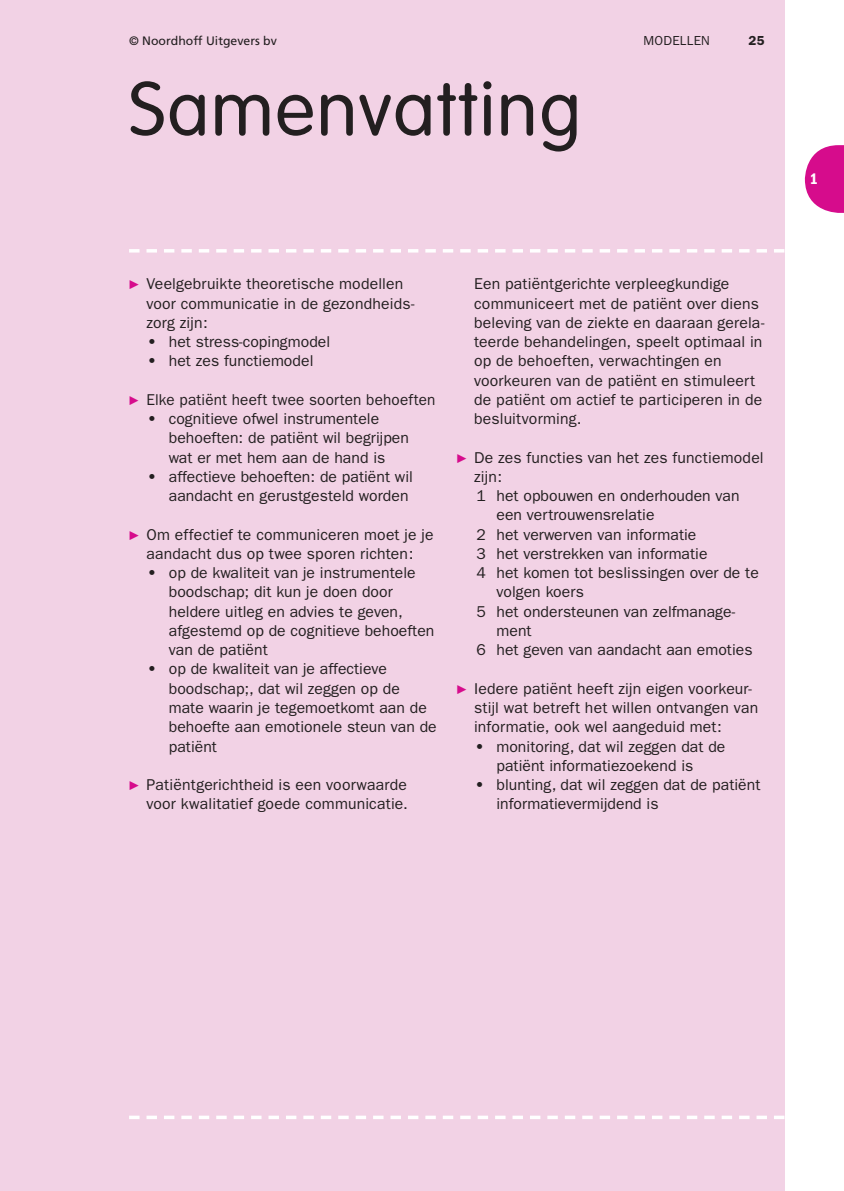
<style>
.page{position:relative;width:844px;height:1191px;background:#fff}
.page>*{position:absolute;margin:0;border:0;box-sizing:border-box;transform-origin:0 0}
.t1{font:300 75.25px "VAG Rounded";letter-spacing:.025em;color:#231f20}
.t2{font:15.75px/19.2px "Franklin Gothic";letter-spacing:.005em;color:#231f20}
.t3{font:600 condensed 15.75px "Franklin Gothic";color:#fff}
.t4{font:13.12px "Franklin Gothic";letter-spacing:.02em;color:#231f20}
.t5{font:600 13.12px "Franklin Gothic";color:#231f20}
.t6{font:12.25px "Frutiger";color:#231f20}
.s1{font-family:"Mathematical Pi Six";font-size:12.25px;color:#d60c8c}
.s2{font-family:"Utopia"}
</style>
<div class="page">
<div style="left:0;top:0;width:784px;height:1191px;background:#f2d2e5"></div>
<svg style="left:129px;top:249px;width:655px;height:3px"></svg>
<svg style="left:129px;top:1115px;width:655px;height:4px"></svg>
<svg style="left:804px;top:145px;width:39px;height:68px"></svg>
<p class="t6" style="left:129px;top:35px;width:149px">© Noordhoff Uitgevers bv</p>
<p class="t4" style="left:643px;top:36px;width:68px">MODELLEN</p>
<p class="t5" style="left:748px;top:36px;width:18px">25</p>
<h1 class="t1" style="left:129px;top:77px;width:453px">Samenvatting</h1>
<p class="t2" style="left:146px;top:276px;width:269px;text-indent:-17px"><span class="s1">-</span> Veelgebruikte theoretische modellen voor communicatie in de gezondheids&shy;zorg zijn:</p>
<p class="t2" style="left:149px;top:333px;width:183px"><span class="s2">•</span> het stress-copingmodel</p>
<p class="t2" style="left:149px;top:353px;width:166px"><span class="s2">•</span> het zes functiemodel</p>
<p class="t2" style="left:129px;top:391px;width:308px"><span class="s1">-</span> Elke patiënt heeft twee soorten behoeften</p>
<p class="t2" style="left:169px;top:410px;width:242px;text-indent:-20px"><span class="s2">•</span> cognitieve ofwel instrumentele behoeften: de patiënt wil begrijpen wat er met hem aan de hand is</p>
<p class="t2" style="left:149px;top:468px;width:265px;text-align:right"><span class="s2">•</span> affectieve behoeften: de patiënt wil aandacht en gerustgesteld worden</p>
<p class="t2" style="left:129px;top:526px;width:306px;text-align:center"><span class="s1">-</span> Om effectief te communiceren moet je je aandacht dus op twee sporen richten:</p>
<p class="t2" style="left:169px;top:564px;width:267px;text-indent:-20px"><span class="s2">•</span> op de kwaliteit van je instrumentele boodschap; dit kun je doen door heldere uitleg en advies te geven, afgestemd op de cognitieve behoeften van de patiënt</p>
<p class="t2" style="left:169px;top:661px;width:269px;text-indent:-20px"><span class="s2">•</span> op de kwaliteit van je affectieve boodschap;, dat wil zeggen op de mate waarin je tegemoetkomt aan de behoefte aan emotionele steun van de patiënt</p>
<p class="t2" style="left:129px;top:776px;width:280px;text-align:right"><span class="s1">-</span> Patiëntgerichtheid is een voorwaarde voor kwalitatief goede communicatie.</p>
<p class="t2" style="left:474px;top:276px;width:292px">Een patiëntgerichte verpleegkundige communiceert met de patiënt over diens beleving van de ziekte en daaraan gerela&shy;teerde behandelingen, speelt optimaal in op de behoeften, verwachtingen en voorkeuren van de patiënt en stimuleert de patiënt om actief te participeren in de besluitvorming.</p>
<p class="t2" style="left:456px;top:449px;width:308px"><span class="s1">-</span> De zes functies van het zes functiemodel</p>
<p class="t2" style="left:474px;top:468px;width:30px">zijn:</p>
<p class="t2" style="left:476px;top:487px;width:264px">1 het opbouwen en onderhouden van</p>
<p class="t2" style="left:496px;top:507px;width:160px">een vertrouwensrelatie</p>
<p class="t2" style="left:476px;top:526px;width:221px">2 het verwerven van informatie</p>
<p class="t2" style="left:476px;top:545px;width:232px">3 het verstrekken van informatie</p>
<p class="t2" style="left:476px;top:564px;width:284px">4 het komen tot beslissingen over de te</p>
<p class="t2" style="left:496px;top:584px;width:89px">volgen koers</p>
<p class="t2" style="left:476px;top:603px;width:260px">5 het ondersteunen van zelfmanage-</p>
<p class="t2" style="left:496px;top:622px;width:37px">ment</p>
<p class="t2" style="left:476px;top:641px;width:277px">6 het geven van aandacht aan emoties</p>
<p class="t2" style="left:474px;top:680px;width:285px;text-indent:-17px"><span class="s1">-</span> Iedere patiënt heeft zijn eigen voorkeur&shy;stijl wat betreft het willen ontvangen van informatie, ook wel aangeduid met:</p>
<p class="t2" style="left:496px;top:738px;width:230px;text-indent:-20px"><span class="s2">•</span> monitoring, dat wil zeggen dat de patiënt informatiezoekend is</p>
<p class="t2" style="left:496px;top:776px;width:265px;text-indent:-20px"><span class="s2">•</span> blunting, dat wil zeggen dat de patiënt informatievermijdend is</p>
<p class="t3" style="left:809px;top:173px;width:10px">1</p>
</div>
